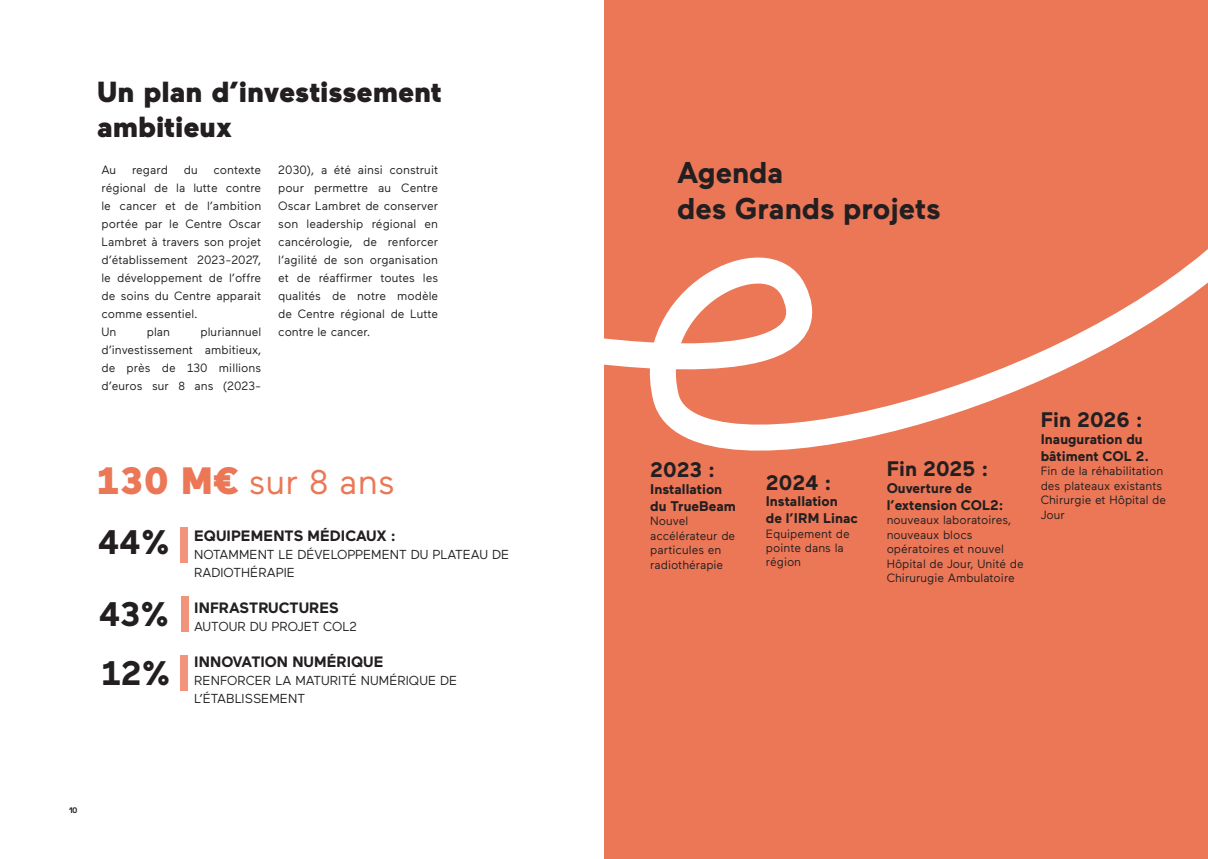
<style>
.page{position:relative;width:1208px;height:859px;background:#fff}
.page>*{position:absolute;margin:0;border:0;box-sizing:border-box;transform-origin:0 0}
.t1{font:35px "Maax";letter-spacing:.005em;color:#eb7757}
.t2{font:700 34px "Maax";color:#231f20}
.t3{font:700 30px "Maax";color:#231f20}
.t4{font:900 29px "Maax";color:#231f20}
.t5{font:700 21px "Maax";color:#231f20}
.t6{font:700 15px "Maax";color:#231f20}
.t7{font:700 14px/16.8px "Maax";color:#231f20}
.t8{font:13px/18px "Maax";color:#231f20}
.t9{font:12px/18px "Maax";color:#231f20}
.t10{font:700 8px "Space Grotesk";color:#231f20}
.s1{font-weight:900;font-size:38px}
</style>
<div class="page">
<div style="left:604px;top:0;width:604px;height:859px;background:#eb7757"></div>
<svg style="left:604px;top:249px;width:604px;height:202px"></svg>
<div style="left:180px;top:527px;width:8px;height:36px;background:#f2947c"></div>
<div style="left:181px;top:597px;width:8px;height:35px;background:#f2947c"></div>
<div style="left:180px;top:655px;width:8px;height:35px;background:#f2947c"></div>
<p class="t4" style="left:97px;top:75px;width:346px">Un plan d’investissement</p>
<p class="t4" style="left:97px;top:110px;width:136px">ambitieux</p>
<p class="t9" style="left:101px;top:161px;width:16px">Au</p>
<p class="t9" style="left:132px;top:161px;width:37px">regard</p>
<p class="t9" style="left:184px;top:161px;width:15px">du</p>
<p class="t9" style="left:101px;top:161px;width:161px;text-align:justify;text-indent:112px">contexte régional de la lutte contre le cancer et de l’ambition portée par le Centre Oscar Lambret à travers son projet d’établissement 2023-2027, le développement de l’offre de soins du Centre apparait comme essentiel.</p>
<p class="t9" style="left:101px;top:323px;width:16px">Un</p>
<p class="t9" style="left:147px;top:323px;width:25px">plan</p>
<p class="t9" style="left:101px;top:323px;width:161px;text-align:justify;text-indent:99px">pluriannuel d’investissement ambitieux, de près de 130 millions d’euros sur 8 ans (2023-</p>
<p class="t9" style="left:278px;top:161px;width:161px;text-align:justify">2030), a été ainsi construit pour permettre au Centre Oscar Lambret de conserver son leadership régional en cancérologie, de renforcer l’agilité de son organisation et de réaffirmer toutes les qualités de notre modèle de Centre régional de Lutte contre le cancer.</p>
<p class="t1" style="left:97px;top:463px;width:299px"><span class="s1">130 M€</span> sur 8 ans</p>
<p class="t2" style="left:98px;top:523px;width:73px">44%</p>
<p class="t2" style="left:99px;top:596px;width:72px">43%</p>
<p class="t2" style="left:101px;top:655px;width:70px">12%</p>
<p class="t6" style="left:194px;top:528px;width:203px">EQUIPEMENTS MÉDICAUX :</p>
<p class="t8" style="left:194px;top:546px;width:316px">NOTAMMENT LE DÉVELOPPEMENT DU PLATEAU DE<br>RADIOTHÉRAPIE</p>
<p class="t6" style="left:194px;top:600px;width:146px">INFRASTRUCTURES</p>
<p class="t8" style="left:194px;top:618px;width:164px">AUTOUR DU PROJET COL2</p>
<p class="t6" style="left:194px;top:654px;width:191px">INNOVATION NUMÉRIQUE</p>
<p class="t8" style="left:194px;top:672px;width:264px">RENFORCER LA MATURITÉ NUMÉRIQUE DE<br>L’ÉTABLISSEMENT</p>
<p class="t10" style="left:69px;top:805px;width:10px">10</p>
<p class="t3" style="left:677px;top:157px;width:108px">Agenda</p>
<p class="t3" style="left:677px;top:193px;width:265px">des Grands projets</p>
<p class="t5" style="left:650px;top:459px;width:66px">2023 :</p>
<p class="t7" style="left:650px;top:481px;width:73px">Installation</p>
<p class="t7" style="left:650px;top:498px;width:87px">du TrueBeam</p>
<p class="t9" style="left:650px;top:514px;width:86px;line-height:14.4px">Nouvel accélérateur de particules en radiothérapie</p>
<p class="t5" style="left:766px;top:471px;width:67px">2024 :</p>
<p class="t7" style="left:766px;top:493px;width:73px">Installation</p>
<p class="t7" style="left:766px;top:510px;width:94px">de l’IRM Linac</p>
<p class="t9" style="left:766px;top:526px;width:86px;line-height:14.4px">Equipement de pointe dans la région</p>
<p class="t5" style="left:886px;top:458px;width:103px">Fin 2025 :</p>
<p class="t7" style="left:886px;top:480px;width:118px">Ouverture de l’extension COL2:</p>
<p class="t9" style="left:886px;top:513px;width:139px;line-height:14.4px">nouveaux laboratoires, nouveaux blocs opératoires et nouvel<br>Hôpital de Jour, Unité de<br>Chirurugie Ambulatoire</p>
<p class="t5" style="left:1040px;top:409px;width:104px">Fin 2026 :</p>
<p class="t7" style="left:1040px;top:431px;width:110px">Inauguration du bâtiment COL 2.</p>
<p class="t9" style="left:1040px;top:464px;width:127px;line-height:14.4px">Fin de la réhabilitation des plateaux existants<br>Chirurgie et Hôpital de<br>Jour</p>
</div>
